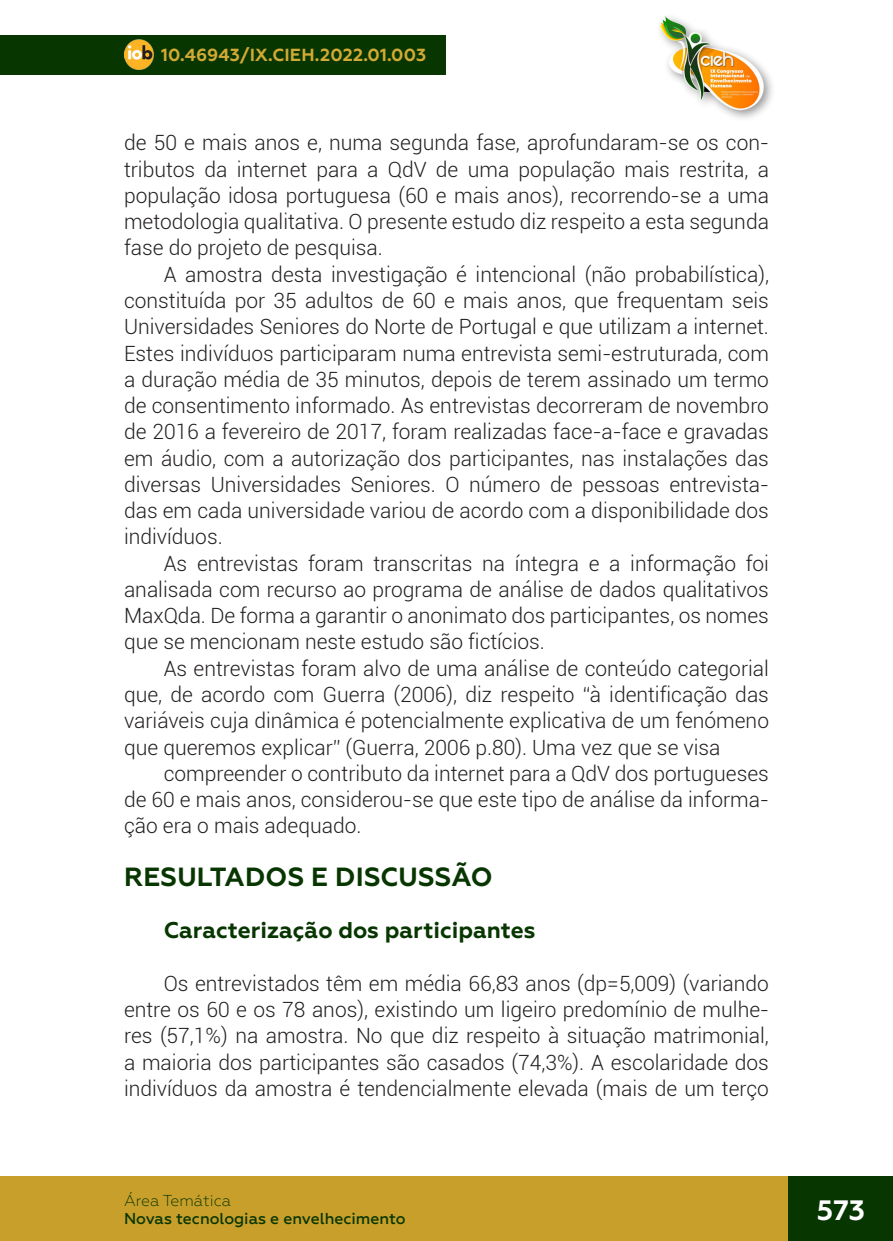
<style>
.page{position:relative;width:893px;height:1241px;background:#fff}
.page>*{position:absolute;margin:0;border:0;box-sizing:border-box;transform-origin:0 0}
.t1{font:700 28px "Geometria";color:#fff}
._1_SUBTITULO{font:700 26.25px "Geometria";letter-spacing:.01em;color:#083600}
._1_2_SUBTITULO_2{font:700 22.75px "Geometria";color:#083600}
._6_CORPO{font:300 21px/26.2px "Roboto";color:#231f20;text-align:justify}
.t2{font:700 17.5px "Geometria";letter-spacing:.01em;color:#d2a935}
.t3{font:500 15.75px "Geometria";color:#083600}
.t4{font:300 15.75px "Geometria";color:#083600}
</style>
<div class="page">
<div style="left:0;top:1176px;width:893px;height:64px;background:#c89f2b"></div>
<div style="left:0;top:35px;width:446px;height:39px;background:#083600"></div>
<img style="left:124px;top:40px;width:30px;height:29px">
<div style="left:789px;top:1176px;width:104px;height:64px;background:#083600"></div>
<div style="left:655px;top:12px;width:121px;height:111px;background:#231f20;opacity:.5"></div>
<img style="left:656px;top:12px;width:113px;height:100px">
<p class="t2" style="left:161px;top:45px;width:267px">10.46943/IX.CIEH.2022.01.003</p>
<p class="_6_CORPO" style="left:124px;top:129px;width:646px">de 50 e mais anos e, numa segunda fase, aprofundaram-se os con&shy;tributos da internet para a QdV de uma população mais restrita, a população idosa portuguesa (60 e mais anos), recorrendo-se a uma metodologia qualitativa. O presente estudo diz respeito a esta segunda fase do projeto de pesquisa.</p>
<p class="_6_CORPO" style="left:124px;top:260px;width:646px;text-indent:40px">A amostra desta investigação é intencional (não probabilística), constituída por 35 adultos de 60 e mais anos, que frequentam seis Universidades Seniores do Norte de Portugal e que utilizam a internet.<br>Estes indivíduos participaram numa entrevista semi-estruturada, com a duração média de 35 minutos, depois de terem assinado um termo de consentimento informado. As entrevistas decorreram de novembro de 2016 a fevereiro de 2017, foram realizadas face-a-face e gravadas em áudio, com a autorização dos participantes, nas instalações das diversas Universidades Seniores. O número de pessoas entrevista&shy;das em cada universidade variou de acordo com a disponibilidade dos indivíduos.</p>
<p class="_6_CORPO" style="left:124px;top:549px;width:646px;text-indent:40px">As entrevistas foram transcritas na íntegra e a informação foi analisada com recurso ao programa de análise de dados qualitativos MaxQda. De forma a garantir o anonimato dos participantes, os nomes que se mencionam neste estudo são fictícios.</p>
<p class="_6_CORPO" style="left:124px;top:654px;width:646px;text-indent:40px">As entrevistas foram alvo de uma análise de conteúdo categorial que, de acordo com Guerra (2006), diz respeito “à identificação das variáveis cuja dinâmica é potencialmente explicativa de um fenómeno que queremos explicar” (Guerra, 2006 p.80). Uma vez que se visa</p>
<p class="_6_CORPO" style="left:124px;top:759px;width:646px;text-indent:40px">compreender o contributo da internet para a QdV dos portugueses de 60 e mais anos, considerou-se que este tipo de análise da informa&shy;ção era o mais adequado.</p>
<p class="_1_SUBTITULO" style="left:124px;top:861px;width:370px">RESULTADOS E DISCUSSÃO</p>
<p class="_1_2_SUBTITULO_2" style="left:164px;top:916px;width:373px">Caracterização dos participantes</p>
<p class="_6_CORPO" style="left:124px;top:969px;width:646px;text-indent:40px">Os entrevistados têm em média 66,83 anos (dp=5,009) (variando entre os 60 e os 78 anos), existindo um ligeiro predomínio de mulhe&shy;res (57,1%) na amostra. No que diz respeito à situação matrimonial, a maioria dos participantes são casados (74,3%). A escolaridade dos indivíduos da amostra é tendencialmente elevada (mais de um terço</p>
<p class="t4" style="left:124px;top:1191px;width:109px">Área Temática</p>
<p class="t3" style="left:124px;top:1208px;width:283px">Novas tecnologias e envelhecimento</p>
<h1 class="t1" style="left:817px;top:1192px;width:50px">573</h1>
</div>
